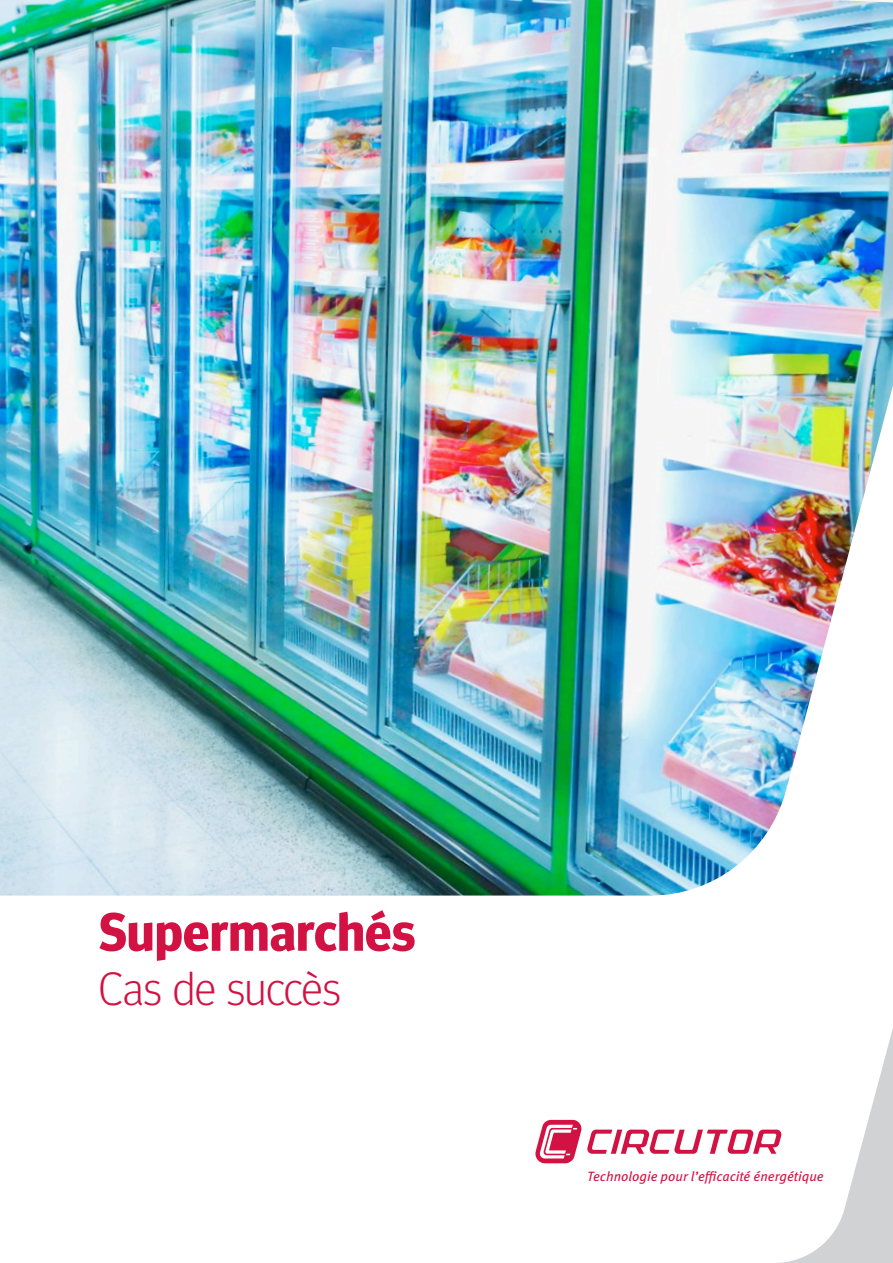
<style>
.page{position:relative;width:893px;height:1263px;background:#fff}
.page>*{position:absolute;margin:0;border:0;box-sizing:border-box;transform-origin:0 0}
.t1{font:700 54px "Meta Head OT";letter-spacing:.01em;color:#d21242}
.t2{font:300 46.5px "Meta Head OT";color:#d21242}
.t3{font:italic 13.5px "Meta Pro";color:#d21242}
</style>
<div class="page">
<img style="left:0;top:0;width:893px;height:895px">
<svg style="left:535px;top:1028px;width:358px;height:235px"></svg>
<h1 class="t1" style="left:99px;top:900px;width:318px">Supermarchés</h1>
<h2 class="t2" style="left:99px;top:962px;width:244px">Cas de succès</h2>
<p class="t3" style="left:587px;top:1166px;width:238px">Technologie pour l’efficacité énergétique</p>
</div>
